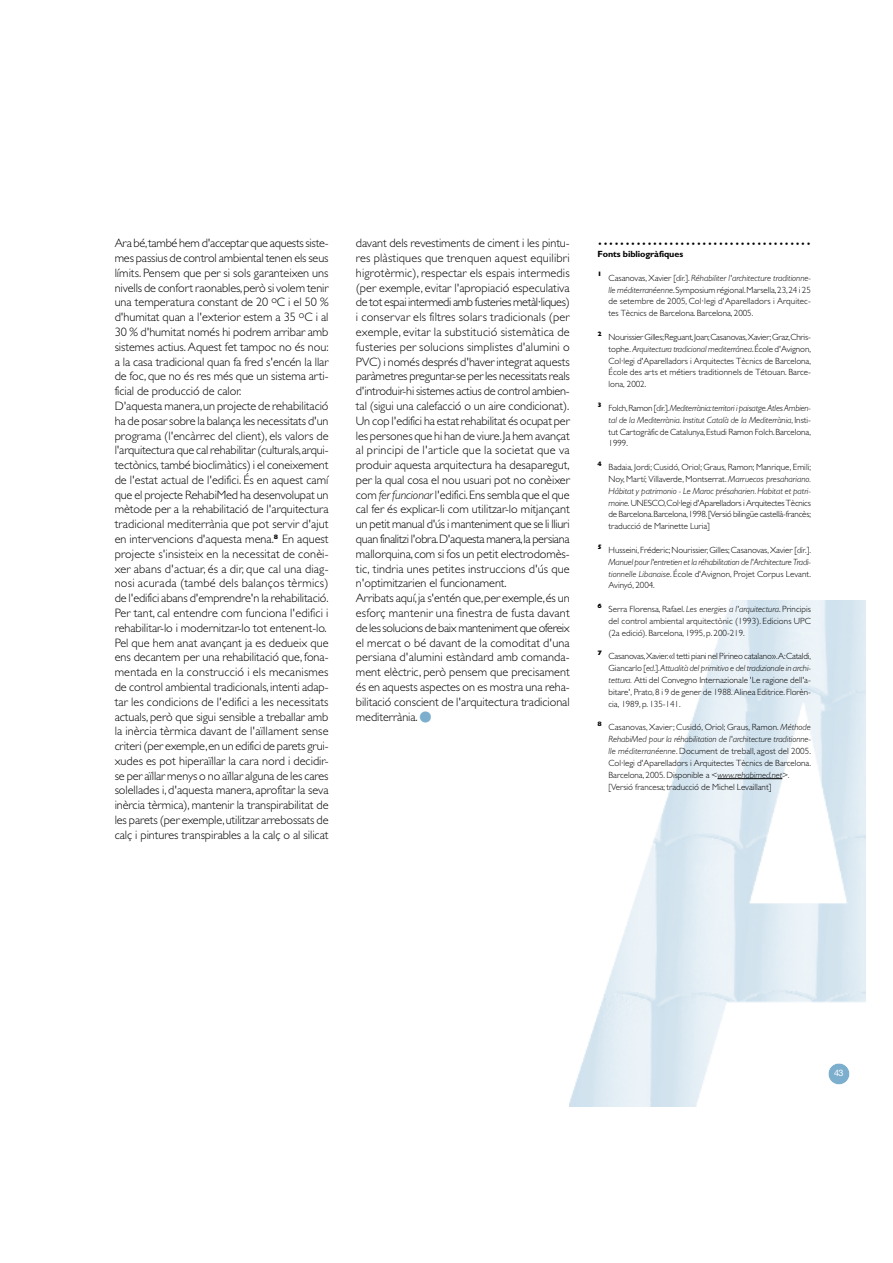
<style>
.page{position:relative;width:893px;height:1263px;background:#fff}
.page>*{position:absolute;margin:0;border:0;box-sizing:border-box;transform-origin:0 0}
.t1{font:700 30.9px "Helvetica Neue";color:#7caece}
.t2{font:300 12.15px/14.9px "Gill Sans";letter-spacing:-.005em;color:#000}
.t3{font:italic 300 9.6px "Gill Sans";color:#000}
.t4{font:300 9px/11.9px "Gill Sans";letter-spacing:-.005em;color:#000;text-align:justify}
.t5{font:italic 300 9px/11.9px "Gill Sans";letter-spacing:-.005em;color:#000;text-align:justify}
.t6{font:700 9px "Gill Sans";letter-spacing:-.005em;color:#000}
.t7{font:9px "Helvetica Neue";color:#fff}
.t8{font:800 6.45px "Gill Sans";color:#000}
.s1{font-style:italic}
.s2{font-style:normal}
</style>
<div class="page">
<img style="left:570px;top:600px;width:296px;height:506px">
<div style="left:828px;top:1063px;width:21px;height:21px;background:#7caece;border-radius:50%"></div>
<div style="left:828px;top:1063px;width:22px;height:22px;border:1px solid #fff;border-radius:50%"></div>
<hr style="left:717px;top:778px;width:65px;height:1px;background:#000">
<p class="t2" style="left:115px;top:237px;width:215px">Ara bé,també hem d'acceptar que aquests siste&shy;mes passius de control ambiental tenen els seus límits. Pensem que per si sols garanteixen uns nivells de confort raonables,però si volem tenir una temperatura constant de 20 <sup>o</sup>C i el 50 % d'humitat quan a l'exterior estem a 35 <sup>o</sup>C i al 30 % d'humitat només hi podrem arribar amb sistemes actius. Aquest fet tampoc no és nou: a la casa tradicional quan fa fred s'encén la llar de foc, que no és res més que un sistema arti&shy;ficial de producció de calor.<br>D'aquesta manera,un projecte de rehabilitació ha de posar sobre la balança les necessitats d'un programa (l'encàrrec del client), els valors de l'arquitectura que cal rehabilitar (culturals,arqui&shy;tectònics, també bioclimàtics) i el coneixement de l'estat actual de l'edifici. És en aquest camí que el projecte RehabiMed ha desenvolupat un mètode per a la rehabilitació de l'arquitectura tradicional mediterrània que pot servir d'ajut en intervencions d'aquesta mena.<sup>8</sup> En aquest projecte s'insisteix en la necessitat de conèi&shy;xer abans d'actuar, és a dir, que cal una diag&shy;nosi acurada (també dels balanços tèrmics) de l'edifici abans d'emprendre'n la rehabilitació.<br>Per tant, cal entendre com funciona l'edifici i rehabilitar-lo i modernitzar-lo tot entenent-lo.<br>Pel que hem anat avançant ja es dedueix que ens decantem per una rehabilitació que, fona&shy;mentada en la construcció i els mecanismes de control ambiental tradicionals,intenti adap&shy;tar les condicions de l'edifici a les necessitats actuals, però que sigui sensible a treballar amb la inèrcia tèrmica davant de l'aïllament sense criteri (per exemple,en un edifici de parets grui&shy;xudes es pot hiperaïllar la cara nord i decidir&shy;se per aïllar menys o no aïllar alguna de les cares solellades i, d'aquesta manera, aprofitar la seva inèrcia tèrmica), mantenir la transpirabilitat de les parets (per exemple,utilitzar arrebossats de calç i pintures transpirables a la calç o al silicat</p>
<p class="t2" style="left:356px;top:237px;width:215px">davant dels revestiments de ciment i les pintu&shy;res plàstiques que trenquen aquest equilibri higrotèrmic), respectar els espais intermedis (per exemple, evitar l'apropiació especulativa de tot espai intermedi amb fusteries metàl·liques) i conservar els filtres solars tradicionals (per exemple, evitar la substitució sistemàtica de fusteries per solucions simplistes d'alumini o PVC) i només després d'haver integrat aquests paràmetres preguntar-se per les necessitats reals d'introduir-hi sistemes actius de control ambien&shy;tal (sigui una calefacció o un aire condicionat).<br>Un cop l'edifici ha estat rehabilitat és ocupat per les persones que hi han de viure.Ja hem avançat al principi de l'article que la societat que va produir aquesta arquitectura ha desaparegut, per la qual cosa el nou usuari pot no conèixer com <span class="s1">fer funcionar</span> l'edifici.Ens sembla que el que cal fer és explicar-li com utilitzar-lo mitjançant un petit manual d'ús i manteniment que se li lliuri quan finalitzi l'obra.D'aquesta manera,la persiana mallorquina,com si fos un petit electrodomès&shy;tic, tindria unes petites instruccions d'ús que n'optimitzarien el funcionament.<br>Arribats aquí,ja s'entén que,per exemple,és un esforç mantenir una finestra de fusta davant de les solucions de baix manteniment que ofereix el mercat o bé davant de la comoditat d'una persiana d'alumini estàndard amb comanda&shy;ment elèctric, però pensem que precisament és en aquests aspectes on es mostra una reha&shy;bilitació conscient de l'arquitectura tradicional mediterrània.</p>
<h1 class="t1" style="left:418px;top:706px;width:17px">•</h1>
<p class="t3" style="left:598px;top:241px;width:215px">•••••••••••••••••••••••••••••••••••••••</p>
<p class="t6" style="left:598px;top:251px;width:87px">Fonts bibliogràfiques</p>
<p class="t8" style="left:598px;top:272px;width:6px">1</p>
<p class="t4" style="left:608px;top:273px;width:204px">Casanovas, Xavier [<span class="s1">dir.</span>]. <span class="s1">Réhabiliter l'architecture traditionne&shy;lle méditerranéenne</span>.Symposium régional.Marsella,23,24 i 25 de setembre de 2005, Col·legi d'Aparelladors i Arquitec&shy;tes Tècnics de Barcelona. Barcelona, 2005.</p>
<p class="t8" style="left:598px;top:331px;width:6px">2</p>
<p class="t4" style="left:608px;top:332px;width:204px">Nourissier Gilles;Reguant,Joan;Casanovas,Xavier;Graz,Chris&shy;tophe. <span class="s1">Arquitectura tradicional mediterránea</span>.École d'Avignon, Col·legi d'Aparelladors i Arquitectes Tècnics de Barcelona, École des arts et métiers traditionnels de Tétouan. Barce&shy;lona, 2002.</p>
<p class="t8" style="left:598px;top:402px;width:6px">3</p>
<p class="t5" style="left:608px;top:403px;width:204px"><span class="s2">Folch,Ramon [</span>dir.<span class="s2">].</span>Mediterrània:territori i paisatge.Atles Ambien&shy;tal de la Mediterrània. Institut Català de la Mediterrània<span class="s2">, Insti&shy;tut Cartogràfic de Catalunya,Estudi Ramon Folch.Barcelona, 1999.</span></p>
<p class="t8" style="left:598px;top:461px;width:6px">4</p>
<p class="t4" style="left:608px;top:462px;width:204px">Badaia, Jordi; Cusidó, Oriol; Graus, Ramon; Manrique, Emili; Noy, Martí; Villaverde, Montserrat. <span class="s1">Marruecos presahariano.<br>Hábitat y patrimonio - Le Maroc présaharien.Habitat et patri&shy;moine</span>. UNESCO,Col·legi d'Aparelladors i Arquitectes Tècnics de Barcelona.Barcelona,1998.[Versió bilingüe castellà-francès; traducció de Marinette Luria]</p>
<p class="t8" style="left:598px;top:544px;width:6px">5</p>
<p class="t4" style="left:608px;top:545px;width:204px">Husseini,Fréderic;Nourissier,Gilles;Casanovas,Xavier [<span class="s1">dir</span>.].<br><span class="s1">Manuel pour l'entretien et la réhabilitation de l'Architecture Tradi&shy;tionnelle Libanaise</span>. École d'Avignon, Projet Corpus Levant.<br>Avinyó, 2004.</p>
<p class="t8" style="left:598px;top:603px;width:6px">6</p>
<p class="t4" style="left:608px;top:604px;width:204px">Serra Florensa, Rafael. <span class="s1">Les energies a l'arquitectura</span>. Principis del control ambiental arquitectònic (1993). Edicions UPC (2a edició). Barcelona, 1995, p. 200-219.</p>
<p class="t8" style="left:598px;top:651px;width:6px">7</p>
<p class="t4" style="left:608px;top:651px;width:204px">Casanovas,Xavier.«I tetti piani nel Pirineo catalano».A:Cataldi, Giancarlo [<span class="s1">ed</span>.].<span class="s1">Attualità del primitivo e del tradizionale in archi&shy;tettura.</span> Atti del Convegno Internazionale 'Le ragione dell'a&shy;bitare', Prato,8 i 9 de gener de 1988.Alinea Editrice.Florèn&shy;cia, 1989, p. 135-141.</p>
<p class="t8" style="left:598px;top:722px;width:6px">8</p>
<p class="t4" style="left:608px;top:722px;width:204px;text-align:left">Casanovas, Xavier; Cusidó, Oriol; Graus, Ramon. <span class="s1">Méthode RehabiMed pour la réhabilitation de l'architecture traditionne&shy;lle méditerranéenne</span>. Document de treball, agost del 2005.<br>Col·legi d'Aparelladors i Arquitectes Tècnics de Barcelona.<br>Barcelona, 2005. Disponible a &lt;<span class="s1">www.rehabimed.net&gt;. </span>[Versió francesa; traducció de Michel Levaillant]</p>
<p class="t7" style="left:834px;top:1070px;width:11px">43</p>
</div>
